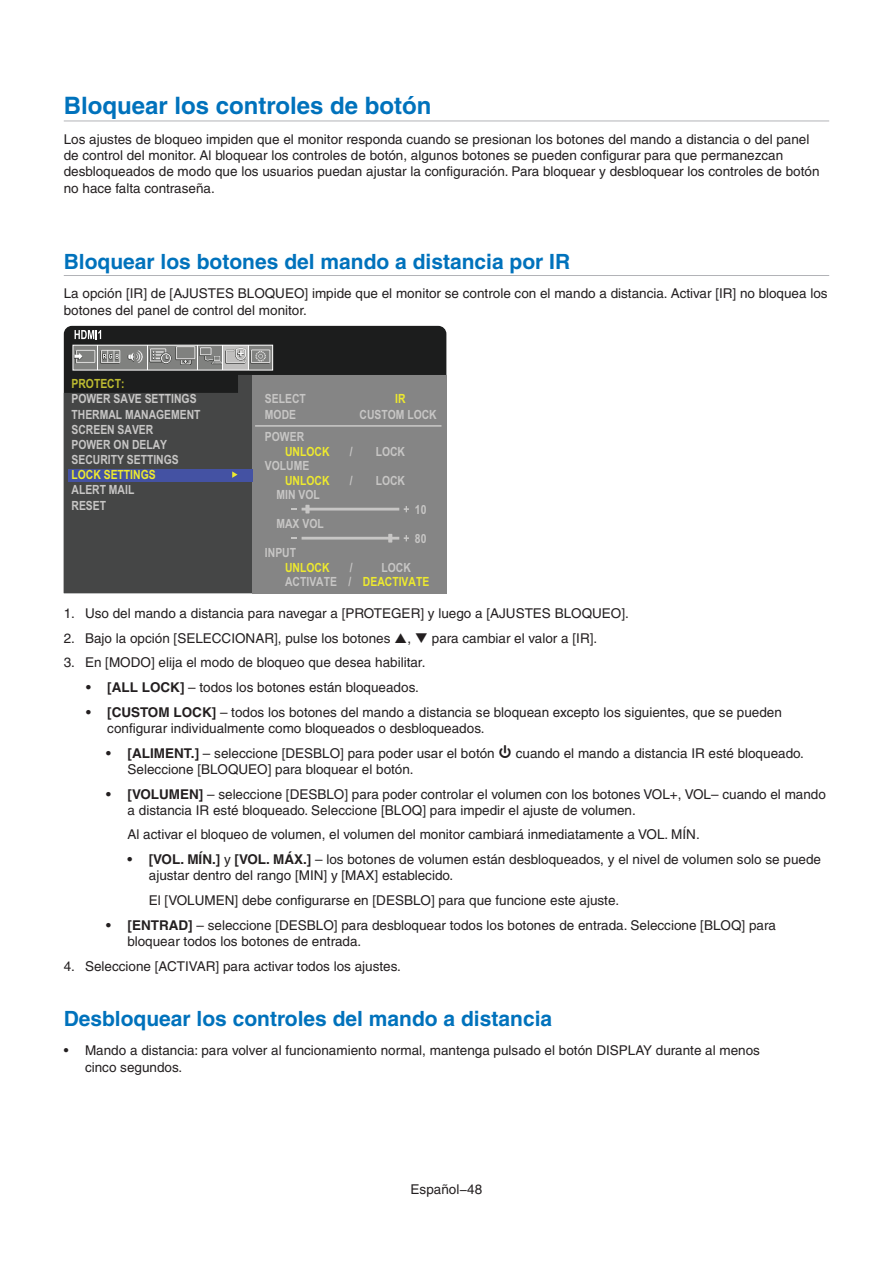
<style>
.page{position:relative;width:893px;height:1263px;background:#fff}
.page>*{position:absolute;margin:0;border:0;box-sizing:border-box;transform-origin:0 0}
.t1{font:700 24px "Helvetica";color:#0072bc}
.t2{font:700 21px "Helvetica";color:#0072bc}
.t3{font:13.5px/16.2px "Helvetica";color:#231f20}
.t4{font:700 12.6px/15.1px "Arial Narrow";color:#c7c6c5}
.t5{font:700 12.6px "Arial Narrow";color:#eeea2e}
.t6{font:700 12.6px "Arial Narrow";color:#bebc31}
.s1{color:#eeea2e}
.s2{font-weight:700}
</style>
<div class="page">
<hr style="left:64px;top:121px;width:765px;height:1px;background:#b2b3b7">
<hr style="left:64px;top:275px;width:765px;height:1px;background:#b2b3b7">
<div style="left:64px;top:326px;width:382px;height:49px;background:#1c1d1d"></div>
<svg style="left:64px;top:375px;width:188px;height:218px;background:#414243"></svg>
<svg style="left:75px;top:330px;width:26px;height:9px"></svg>
<img style="left:75px;top:347px;width:196px;height:21px">
<svg style="left:98px;top:347px;width:1px;height:21px"></svg>
<svg style="left:123px;top:347px;width:1px;height:21px"></svg>
<svg style="left:148px;top:347px;width:1px;height:21px"></svg>
<svg style="left:173px;top:347px;width:1px;height:21px"></svg>
<svg style="left:198px;top:347px;width:1px;height:21px"></svg>
<svg style="left:223px;top:347px;width:1px;height:21px"></svg>
<svg style="left:248px;top:347px;width:1px;height:21px"></svg>
<div style="left:252px;top:375px;width:194px;height:218px;background:#858585"></div>
<hr style="left:255px;top:425px;width:186px;height:2px;background:#c7c6c5">
<div style="left:68px;top:469px;width:184px;height:12px;background:#4452a3"></div>
<svg style="left:232px;top:471px;width:6px;height:7px"></svg>
<hr style="left:302px;top:508px;width:97px;height:2px;background:#c7c6c5">
<div style="left:305px;top:505px;width:5px;height:8px;background:#c7c6c5"></div>
<svg style="left:404px;top:506px;width:5px;height:6px"></svg>
<hr style="left:302px;top:537px;width:97px;height:3px;background:#c7c6c5">
<svg style="left:388px;top:534px;width:4px;height:8px"></svg>
<svg style="left:404px;top:535px;width:5px;height:6px"></svg>
<div style="left:73px;top:345px;width:200px;height:25px;border:1px solid #fff"></div>
<h1 class="t1" style="left:64px;top:91px;width:369px">Bloquear los controles de botón</h1>
<p class="t3" style="left:64px;top:131px;width:757px">Los ajustes de bloqueo impiden que el monitor responda cuando se presionan los botones del mando a distancia o del panel de control del monitor. Al bloquear los controles de botón, algunos botones se pueden configurar para que permanezcan desbloqueados de modo que los usuarios puedan ajustar la configuración. Para bloquear y desbloquear los controles de botón no hace falta contraseña.</p>
<h2 class="t2" style="left:64px;top:249px;width:508px">Bloquear los botones del mando a distancia por IR</h2>
<p class="t3" style="left:64px;top:286px;width:765px">La opción [IR] de [AJUSTES BLOQUEO] impide que el monitor se controle con el mando a distancia. Activar [IR] no bloquea los botones del panel de control del monitor.</p>
<p class="t6" style="left:72px;top:374px;width:55px">PROTECT:</p>
<p class="t4" style="left:72px;top:391px;width:131px">POWER SAVE SETTINGS<br>THERMAL MANAGEMENT<br>SCREEN SAVER<br>POWER ON DELAY<br>SECURITY SETTINGS</p>
<p class="t5" style="left:72px;top:465px;width:86px">LOCK SETTINGS</p>
<p class="t4" style="left:72px;top:482px;width:64px">ALERT MAIL<br>RESET</p>
<p class="t4" style="left:265px;top:391px;width:42px">SELECT</p>
<p class="t5" style="left:395px;top:389px;width:12px">IR</p>
<p class="t4" style="left:265px;top:406px;width:33px">MODE</p>
<p class="t4" style="left:360px;top:406px;width:79px">CUSTOM LOCK</p>
<p class="t4" style="left:265px;top:429px;width:41px">POWER</p>
<p class="t5" style="left:285px;top:442px;width:46px">UNLOCK</p>
<p class="t4" style="left:350px;top:443px;width:4px">/</p>
<p class="t4" style="left:376px;top:443px;width:31px">LOCK</p>
<p class="t4" style="left:265px;top:458px;width:46px">VOLUME</p>
<p class="t5" style="left:285px;top:471px;width:46px">UNLOCK</p>
<p class="t4" style="left:350px;top:472px;width:4px">/</p>
<p class="t4" style="left:376px;top:472px;width:31px">LOCK</p>
<p class="t4" style="left:276px;top:487px;width:45px">MIN VOL</p>
<p class="t4" style="left:415px;top:501px;width:13px">10</p>
<p class="t4" style="left:276px;top:516px;width:49px">MAX VOL</p>
<p class="t4" style="left:415px;top:530px;width:13px">80</p>
<p class="t4" style="left:265px;top:545px;width:33px">INPUT</p>
<p class="t5" style="left:285px;top:558px;width:46px">UNLOCK</p>
<p class="t4" style="left:350px;top:559px;width:4px">/</p>
<p class="t4" style="left:285px;top:559px;width:146px;line-height:14.4px;text-indent:96px">LOCK<br>ACTIVATE / <span class="s1">DEACTIVATE</span></p>
<p class="t3" style="left:64px;top:605px;width:567px">1. Uso del mando a distancia para navegar a [PROTEGER] y luego a [AJUSTES BLOQUEO].</p>
<p class="t3" style="left:64px;top:630px;width:328px">2. Bajo la opción [SELECCIONAR], pulse los botones</p>
<p class="t3" style="left:407px;top:630px;width:191px">, ❑ para cambiar el valor a [IR].</p>
<p class="t3" style="left:64px;top:654px;width:363px">3. En [MODO] elija el modo de bloqueo que desea habilitar.</p>
<p class="t3" style="left:86px;top:679px;width:334px"><span class="s2">• [ALL LOCK]</span> – todos los botones están bloqueados.</p>
<p class="t3" style="left:107px;top:704px;width:676px;text-indent:-21px"><span class="s2">• [CUSTOM LOCK]</span> – todos los botones del mando a distancia se bloquean excepto los siguientes, que se pueden configurar individualmente como bloqueados o desbloqueados.</p>
<p class="t3" style="left:128px;top:745px;width:678px;text-indent:-21px"><span class="s2">• [ALIMENT.]</span> – seleccione [DESBLO] para poder usar el botón ⏻ cuando el mando a distancia IR esté bloqueado.<br>Seleccione [BLOQUEO] para bloquear el botón.</p>
<p class="t3" style="left:128px;top:786px;width:700px;text-indent:-21px"><span class="s2">• [VOLUMEN]</span> – seleccione [DESBLO] para poder controlar el volumen con los botones VOL+, VOL– cuando el mando a distancia IR esté bloqueado. Seleccione [BLOQ] para impedir el ajuste de volumen.</p>
<p class="t3" style="left:128px;top:826px;width:574px">Al activar el bloqueo de volumen, el volumen del monitor cambiará inmediatamente a VOL. MÍN.</p>
<p class="t3" style="left:149px;top:851px;width:674px;text-indent:-21px"><span class="s2">• [VOL. MÍN.]</span> y <span class="s2">[VOL. MÁX.]</span> – los botones de volumen están desbloqueados, y el nivel de volumen solo se puede ajustar dentro del rango [MIN] y [MAX] establecido.</p>
<p class="t3" style="left:149px;top:892px;width:472px">El [VOLUMEN] debe configurarse en [DESBLO] para que funcione este ajuste.</p>
<p class="t3" style="left:128px;top:917px;width:650px;text-indent:-21px"><span class="s2">• [ENTRAD]</span> – seleccione [DESBLO] para desbloquear todos los botones de entrada. Seleccione [BLOQ] para bloquear todos los botones de entrada.</p>
<p class="t3" style="left:64px;top:958px;width:339px">4. Seleccione [ACTIVAR] para activar todos los ajustes.</p>
<h2 class="t2" style="left:64px;top:1005px;width:490px">Desbloquear los controles del mando a distancia</h2>
<p class="t3" style="left:85px;top:1042px;width:676px;text-indent:-21px">• Mando a distancia: para volver al funcionamiento normal, mantenga pulsado el botón DISPLAY durante al menos cinco segundos.</p>
<p class="t3" style="left:411px;top:1181px;width:73px">Español−48</p>
</div>
